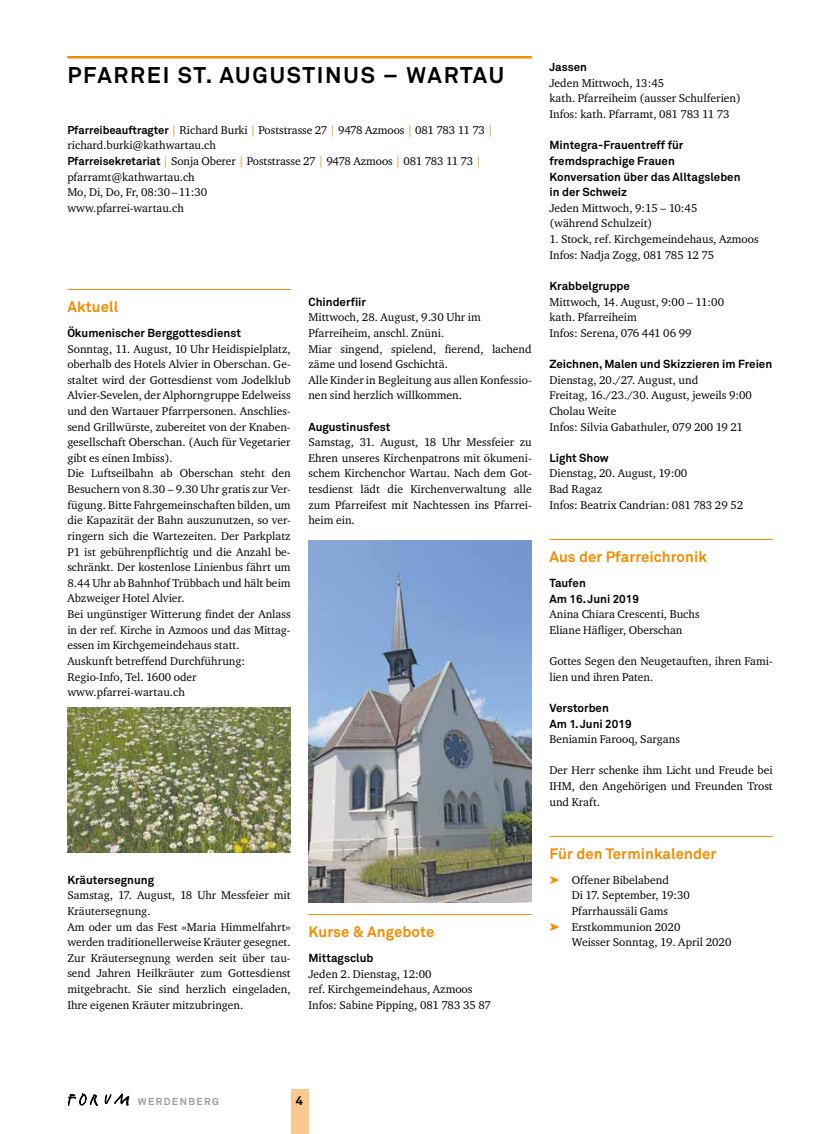
<style>
.page{position:relative;width:826px;height:1134px;background:#fff}
.page>*{position:absolute;margin:0;border:0;box-sizing:border-box;transform-origin:0 0}
.t1{font:700 22.5px "Akkurat";letter-spacing:.08em;color:#000}
.t2{font:700 15px "Akkurat";letter-spacing:.005em;color:#f28c00}
.t3{font:700 12.5px "Akkurat";color:#000}
.t4{font:11.5px/15.6px "Charter ITC";color:#000}
.t5{font:700 11.5px/15.6px "Akkurat";color:#000}
.t6{font:700 10px "Akkurat";letter-spacing:.14em;color:#9d9d9c}
.s1{font-family:"Akkurat";font-weight:700;font-size:11.25px}
.s2{color:#f28c00}
</style>
<div class="page">
<svg style="left:105px;top:1094px;width:24px;height:11px"></svg>
<svg style="left:68px;top:1094px;width:29px;height:12px"></svg>
<div style="left:291px;top:1090px;width:17px;height:44px;background:#fbc88d"></div>
<hr style="left:308px;top:914px;width:223px;height:1px;background:#f28c00">
<hr style="left:67px;top:56px;width:464px;height:2px;background:#f28c00">
<hr style="left:67px;top:289px;width:224px;height:1px;background:#f28c00">
<hr style="left:549px;top:539px;width:223px;height:1px;background:#f28c00">
<hr style="left:549px;top:836px;width:223px;height:1px;background:#f28c00">
<img style="left:308px;top:540px;width:223px;height:362px">
<img style="left:67px;top:708px;width:224px;height:144px">
<h1 class="t1" style="left:67px;top:61px;width:438px">PFARREI ST. AUGUSTINUS – WARTAU</h1>
<p class="t4" style="left:67px;top:122px;width:427px"><span class="s1">Pfarreibeauftragter</span> <span class="s2">|</span> Richard Burki <span class="s2">|</span> Poststrasse 27 <span class="s2">|</span> 9478 Azmoos <span class="s2">|</span> 081 783 11 73 <span class="s2">| </span>richard.burki@kathwartau.ch<br><span class="s1">Pfarreisekretariat</span> <span class="s2">|</span> Sonja Oberer <span class="s2">|</span> Poststrasse 27 <span class="s2">|</span> 9478 Azmoos <span class="s2">|</span> 081 783 11 73 <span class="s2">| </span>pfarramt@kathwartau.ch<br>Mo, Di, Do, Fr, 08:30–11:30<br>www.pfarrei-wartau.ch</p>
<h2 class="t2" style="left:67px;top:298px;width:52px">Aktuell</h2>
<p class="t5" style="left:67px;top:325px;width:175px">Ökumenischer Berggottesdienst</p>
<p class="t4" style="left:67px;top:340px;width:225px">Sonntag, 11. August, 10 Uhr Heidispielplatz, oberhalb des Hotels Alvier in Oberschan. Ge&shy;staltet wird der Gottesdienst vom Jodelklub Alvier-Sevelen, der Alphorngruppe Edelweiss und den Wartauer Pfarrpersonen. Anschlies&shy;send Grillwürste, zubereitet von der Knaben&shy;gesellschaft Oberschan. (Auch für Vegetarier gibt es einen Imbiss).<br>Die Luftseilbahn ab Oberschan steht den Besuchern von 8.30 – 9.30 Uhr gratis zur Ver&shy;fügung. Bitte Fahrgemeinschaften bilden, um die Kapazität der Bahn auszunutzen, so ver&shy;ringern sich die Wartezeiten. Der Parkplatz P1 ist gebührenpflichtig und die Anzahl be&shy;schränkt. Der kostenlose Linienbus fährt um 8.44 Uhr ab Bahnhof Trübbach und hält beim Abzweiger Hotel Alvier.<br>Bei ungünstiger Witterung findet der Anlass in der ref. Kirche in Azmoos und das Mittag&shy;essen im Kirchgemeindehaus statt.<br>Auskunft betreffend Durchführung:<br>Regio-Info, Tel. 1600 oder www.pfarrei-wartau.ch</p>
<p class="t5" style="left:308px;top:294px;width:59px">Chinderfiir</p>
<p class="t4" style="left:308px;top:309px;width:225px">Mittwoch, 28. August, 9.30 Uhr im Pfarreiheim, anschl. Znüni.<br>Miar singend, spielend, fierend, lachend zäme und losend Gschichtä.<br>Alle Kinder in Begleitung aus allen Konfessio&shy;nen sind herzlich willkommen.</p>
<p class="t5" style="left:308px;top:419px;width:84px">Augustinusfest</p>
<p class="t4" style="left:308px;top:434px;width:225px;text-align:justify">Samstag, 31. August, 18 Uhr Messfeier zu Ehren unseres Kirchenpatrons mit ökumeni&shy;schem Kirchenchor Wartau. Nach dem Got&shy;tesdienst lädt die Kirchenverwaltung alle zum Pfarreifest mit Nachtessen ins Pfarrei&shy;heim ein.</p>
<p class="t5" style="left:67px;top:872px;width:88px">Kräutersegnung</p>
<p class="t4" style="left:67px;top:887px;width:225px">Samstag, 17. August, 18 Uhr Messfeier mit Kräutersegnung.<br>Am oder um das Fest «Maria Himmelfahrt» werden traditionellerweise Kräuter gesegnet.<br>Zur Kräutersegnung werden seit über tau&shy;send Jahren Heilkräuter zum Gottesdienst mitgebracht. Sie sind herzlich eingeladen, Ihre eigenen Kräuter mitzubringen.</p>
<h2 class="t2" style="left:308px;top:923px;width:127px">Kurse &amp; Angebote</h2>
<p class="t5" style="left:308px;top:950px;width:67px">Mittagsclub</p>
<p class="t4" style="left:308px;top:965px;width:184px">Jeden 2. Dienstag, 12:00<br>ref. Kirchgemeindehaus, Azmoos<br>Infos: Sabine Pipping, 081 783 35 87</p>
<p class="t5" style="left:549px;top:59px;width:39px">Jassen</p>
<p class="t4" style="left:549px;top:75px;width:193px">Jeden Mittwoch, 13:45<br>kath. Pfarreiheim (ausser Schulferien)<br>Infos: kath. Pfarramt, 081 783 11 73</p>
<p class="t5" style="left:549px;top:137px;width:192px">Mintegra-Frauentreff für fremdsprachige Frauen<br>Konversation über das Alltagsleben in der Schweiz</p>
<p class="t4" style="left:549px;top:200px;width:149px">Jeden Mittwoch, 9:15 – 10:45 (während Schulzeit)</p>
<p class="t4" style="left:549px;top:231px;width:211px">1. Stock, ref. Kirchgemeindehaus, Azmoos<br>Infos: Nadja Zogg, 081 785 12 75</p>
<p class="t5" style="left:549px;top:278px;width:82px">Krabbelgruppe</p>
<p class="t4" style="left:549px;top:294px;width:176px">Mittwoch, 14. August, 9:00 – 11:00 kath. Pfarreiheim<br>Infos: Serena, 076 441 06 99</p>
<p class="t5" style="left:549px;top:356px;width:224px">Zeichnen, Malen und Skizzieren im Freien</p>
<p class="t4" style="left:549px;top:372px;width:204px">Dienstag, 20./27. August, und<br>Freitag, 16./23./30. August, jeweils 9:00<br>Cholau Weite<br>Infos: Silvia Gabathuler, 079 200 19 21</p>
<p class="t5" style="left:549px;top:450px;width:61px">Light Show</p>
<p class="t4" style="left:549px;top:465px;width:195px">Dienstag, 20. August, 19:00<br>Bad Ragaz<br>Infos: Beatrix Candrian: 081 783 29 52</p>
<h2 class="t2" style="left:549px;top:548px;width:159px">Aus der Pfarreichronik</h2>
<p class="t5" style="left:549px;top:575px;width:91px">Taufen<br>Am 16. Juni 2019</p>
<p class="t4" style="left:549px;top:606px;width:152px">Anina Chiara Crescenti, Buchs<br>Eliane Häfliger, Oberschan</p>
<p class="t4" style="left:549px;top:653px;width:225px">Gottes Segen den Neugetauften, ihren Fami&shy;lien und ihren Paten.</p>
<p class="t5" style="left:549px;top:700px;width:84px">Verstorben<br>Am 1. Juni 2019</p>
<p class="t4" style="left:549px;top:731px;width:132px">Beniamin Farooq, Sargans</p>
<p class="t4" style="left:549px;top:762px;width:225px;text-align:justify">Der Herr schenke ihm Licht und Freude bei IHM, den Angehörigen und Freunden Trost und Kraft.</p>
<h2 class="t2" style="left:549px;top:845px;width:168px">Für den Terminkalender</h2>
<p class="t4" style="left:549px;top:872px;width:121px"><span class="s2">➤</span> Offener Bibelabend</p>
<p class="t4" style="left:572px;top:887px;width:120px">Di 17. September, 19:30</p>
<p class="t4" style="left:572px;top:903px;width:98px">Pfarrhaussäli Gams</p>
<p class="t4" style="left:549px;top:919px;width:132px"><span class="s2">➤</span> Erstkommunion 2020</p>
<p class="t4" style="left:572px;top:934px;width:161px">Weisser Sonntag, 19. April 2020</p>
<p class="t6" style="left:138px;top:1095px;width:82px">WERDENBERG</p>
<p class="t3" style="left:296px;top:1092px;width:9px">4</p>
</div>
